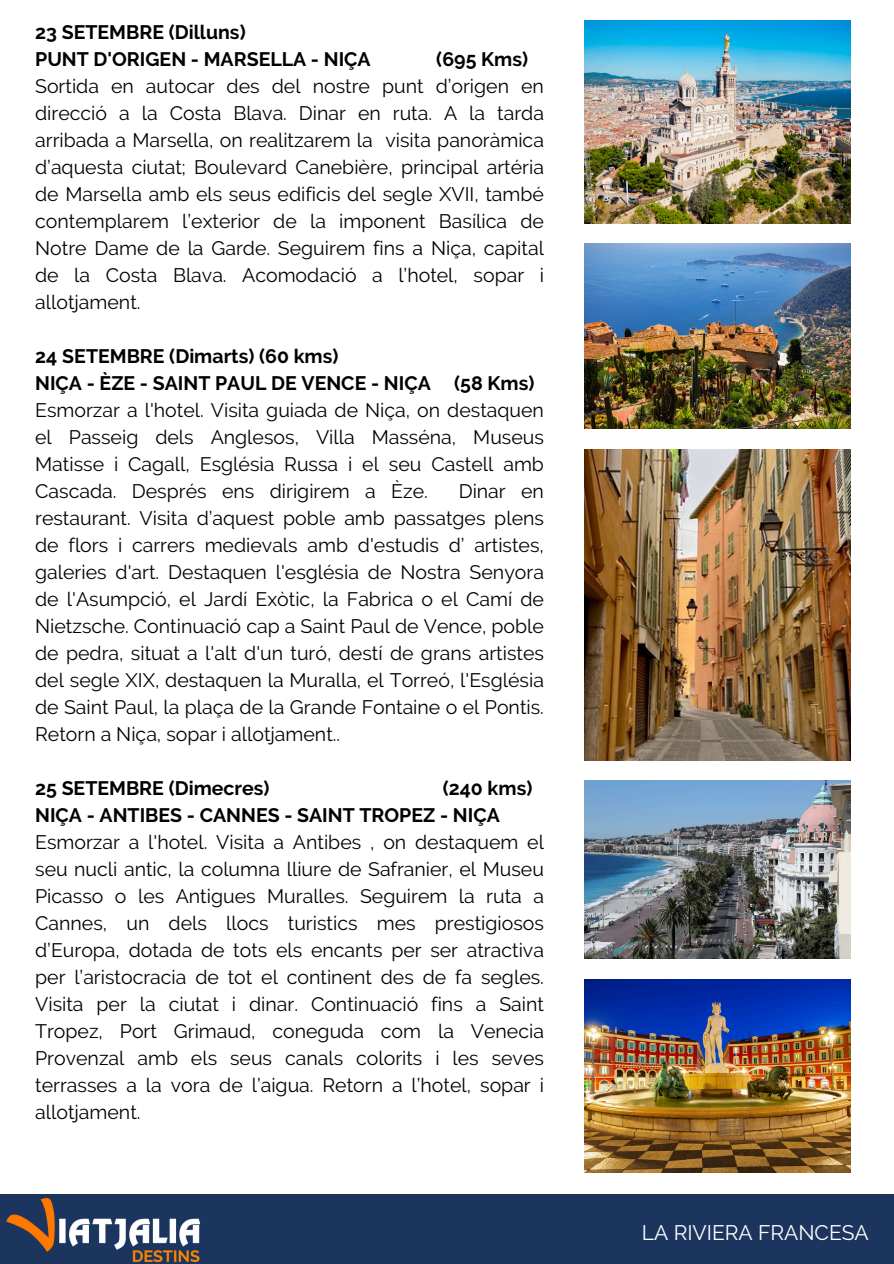
<style>
.page{position:relative;width:894px;height:1264px;background:#fff}
.page>*{position:absolute;margin:0;border:0;box-sizing:border-box;transform-origin:0 0}
.t1{font:21px "Raleway";color:#fff}
.t2{font:19.5px/27px "Raleway";color:#000;text-align:justify}
.t3{font:700 19.5px "Raleway";color:#000}
</style>
<div class="page">
<div style="left:0;top:1193px;width:893px;height:70px;background:#1c355e"></div>
<img style="left:0;top:1193px;width:222px;height:70px">
<img style="left:584px;top:21px;width:266px;height:202px">
<img style="left:584px;top:244px;width:266px;height:184px">
<img style="left:584px;top:449px;width:266px;height:312px">
<img style="left:584px;top:781px;width:266px;height:177px">
<img style="left:584px;top:979px;width:266px;height:193px">
<p class="t3" style="left:35px;top:20px;width:212px">23 SETEMBRE (Dilluns)</p>
<p class="t3" style="left:35px;top:47px;width:337px">PUNT D'ORIGEN - MARSELLA - NIÇA</p>
<p class="t3" style="left:436px;top:47px;width:93px">(695 Kms)</p>
<p class="t2" style="left:35px;top:72px;width:510px">Sortida en autocar des del nostre punt d’origen en direcció a la Costa Blava. Dinar en ruta. A la tarda arribada a Marsella, on realitzarem la visita panoràmica d’aquesta ciutat; Boulevard Canebière, principal artéria de Marsella amb els seus edificis del segle XVII, també contemplarem l’exterior de la imponent Basílica de Notre Dame de la Garde. Seguirem fins a Niça, capital de la Costa Blava. Acomodació a l’hotel, sopar i allotjament.</p>
<p class="t3" style="left:35px;top:344px;width:305px">24 SETEMBRE (Dimarts) (60 kms)</p>
<p class="t3" style="left:35px;top:371px;width:500px">NIÇA - ÈZE - SAINT PAUL DE VENCE - NIÇA (58 Kms)</p>
<p class="t2" style="left:35px;top:396px;width:510px">Esmorzar a l'hotel. Visita guiada de Niça, on destaquen el Passeig dels Anglesos, Villa Masséna, Museus Matisse i Cagall, Església Russa i el seu Castell amb Cascada. Després ens dirigirem a Èze.</p>
<p class="t2" style="left:35px;top:477px;width:510px;text-indent:423px">Dinar en restaurant. Visita d’aquest poble amb passatges plens de flors i carrers medievals amb d'estudis d’ artistes, galeries d'art. Destaquen l'església de Nostra Senyora de l'Asumpció, el Jardí Exòtic, la Fabrica o el Camí de Nietzsche. Continuació cap a Saint Paul de Vence, poble de pedra, situat a l'alt d'un turó, destí de grans artistes del segle XIX, destaquen la Muralla, el Torreó, l'Església de Saint Paul, la plaça de la Grande Fontaine o el Pontis.<br>Retorn a Niça, sopar i allotjament..</p>
<p class="t3" style="left:35px;top:776px;width:236px">25 SETEMBRE (Dimecres)</p>
<p class="t3" style="left:442px;top:776px;width:91px">(240 kms)</p>
<p class="t3" style="left:35px;top:803px;width:466px">NIÇA - ANTIBES - CANNES - SAINT TROPEZ - NIÇA</p>
<p class="t2" style="left:35px;top:828px;width:510px">Esmorzar a l'hotel. Visita a Antibes , on destaquem el seu nucli antic, la columna lliure de Safranier, el Museu Picasso o les Antigues Muralles. Seguirem la ruta a Cannes, un dels llocs turistics mes prestigiosos d’Europa, dotada de tots els encants per ser atractiva per l’aristocracia de tot el continent des de fa segles.<br>Visita per la ciutat i dinar. Continuació fins a Saint Tropez, Port Grimaud, coneguda com la Venecia Provenzal amb els seus canals colorits i les seves terrasses a la vora de l’aigua. Retorn a l’hotel, sopar i allotjament.</p>
<h1 class="t1" style="left:641px;top:1220px;width:228px">LA RIVIERA FRANCESA</h1>
</div>
